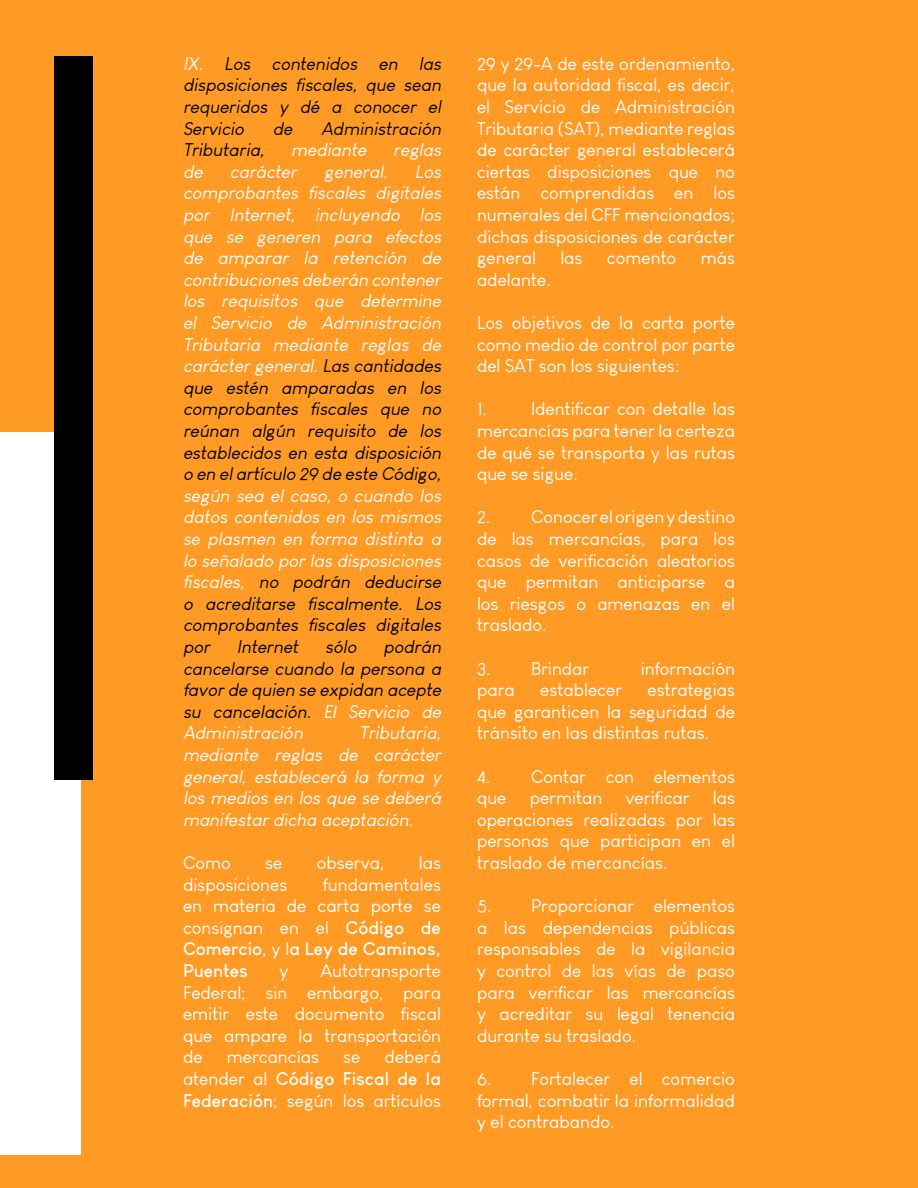
<style>
.page{position:relative;width:918px;height:1188px;background:#ff9a25}
.page>*{position:absolute;margin:0;border:0;box-sizing:border-box;transform-origin:0 0}
.t1{font:18px/21.6px "Louis George Cafe";color:#fff;text-align:justify}
.t2{font:italic 18px/21.6px "Louis George Cafe";color:#fff;text-align:justify}
.t3{font:italic 18px/21.6px "Louis George Cafe";color:#000;text-align:justify}
.s1{color:#fff}
.s2{color:#000}
.s3{font-weight:700}
</style>
<div class="page">
<div style="left:0;top:432px;width:81px;height:723px;background:#fff"></div>
<div style="left:54px;top:57px;width:39px;height:723px;background:#000"></div>
<p class="t3" style="left:183px;top:53px;width:263px"><span class="s1">IX.</span> Los contenidos en las disposiciones fiscales, que sean requeridos y dé a conocer el Servicio</p>
<p class="t3" style="left:273px;top:118px;width:25px">de</p>
<p class="t3" style="left:321px;top:118px;width:125px">Administración</p>
<p class="t3" style="left:183px;top:139px;width:87px">Tributaria,</p>
<p class="t2" style="left:291px;top:139px;width:81px">mediante</p>
<p class="t2" style="left:393px;top:139px;width:53px">reglas</p>
<p class="t2" style="left:183px;top:161px;width:25px">de</p>
<p class="t2" style="left:230px;top:161px;width:72px">carácter</p>
<p class="t2" style="left:324px;top:161px;width:69px">general.</p>
<p class="t2" style="left:183px;top:161px;width:263px;text-indent:232px">Los comprobantes fiscales digitales por Internet, incluyendo los que se generen para efectos de amparar la retención de contribuciones deberán contener los requisitos que determine el Servicio de Administración Tributaria mediante reglas de caráctergeneral.<span class="s2">Las cantidades que estén amparadas en los comprobantes fiscales que no reúnan algún requisito de los establecidos en esta disposición o en elartículo 29 de este Código, </span>según sea el caso, o cuando los datos contenidos en los mismos se plasmen en forma distinta a lo señalado por las disposiciones fiscales, <span class="s2">no podrán deducirse o acreditarse fiscalmente. Los comprobantes fiscales digitales por</span></p>
<p class="t3" style="left:183px;top:636px;width:263px;text-indent:201px">podrán cancelarse cuando la persona a favorde quien se expidan acepte su cancelación. <span class="s1">El Servicio de Administración</span></p>
<p class="t3" style="left:237px;top:636px;width:67px">Internet</p>
<p class="t3" style="left:325px;top:636px;width:37px">sólo</p>
<p class="t2" style="left:183px;top:722px;width:263px;text-indent:177px">Tributaria, mediante reglas de carácter general, establecerá la forma y los medios en los que se deberá manifestardicha aceptación.</p>
<p class="t1" style="left:183px;top:852px;width:49px">Como</p>
<p class="t1" style="left:265px;top:852px;width:19px">se</p>
<p class="t1" style="left:317px;top:852px;width:69px">observa,</p>
<p class="t1" style="left:419px;top:852px;width:24px">las</p>
<p class="t1" style="left:183px;top:874px;width:106px">disposiciones</p>
<p class="t1" style="left:183px;top:874px;width:260px;text-indent:140px">fundamentales en materia de carta porte se consignan en el <span class="s3">Código de Comercio</span>, y l<span class="s3">a Ley de Caminos, Puentes</span></p>
<p class="t1" style="left:183px;top:960px;width:260px;text-indent:137px">Autotransporte Federal; sin embargo, para emitir este documento fiscal que ampare la transportación de</p>
<p class="t1" style="left:280px;top:960px;width:10px">y</p>
<p class="t1" style="left:183px;top:1046px;width:260px;text-indent:202px">deberá atender al <span class="s3">Código Fiscal de la Federación</span>; según los artículos</p>
<p class="t1" style="left:227px;top:1046px;width:94px">mercancías</p>
<p class="t1" style="left:343px;top:1046px;width:19px">se</p>
<p class="t1" style="left:477px;top:53px;width:260px">29 y 29-A de este ordenamiento, que la autoridad fiscal, es decir, el Servicio de Administración Tributaria (SAT), mediante reglas de carácter general establecerá ciertas disposiciones que no están comprendidas en los numerales del CFF mencionados; dichas disposiciones de carácter general</p>
<p class="t1" style="left:560px;top:247px;width:24px">las</p>
<p class="t1" style="left:607px;top:247px;width:71px">comento</p>
<p class="t1" style="left:701px;top:247px;width:36px">más</p>
<p class="t1" style="left:477px;top:269px;width:75px">adelante.</p>
<p class="t1" style="left:477px;top:312px;width:260px">Los objetivos de la carta porte como medio de control por parte del SAT son los siguientes:</p>
<p class="t1" style="left:477px;top:398px;width:12px">1.</p>
<p class="t1" style="left:477px;top:398px;width:260px;text-indent:54px">Identificar con detalle las mercancías para tener la certeza de qué se transporta y las rutas que se sigue.</p>
<p class="t1" style="left:477px;top:506px;width:260px">2. Conocer el origen y destino de las mercancías, para los casos de verificación aleatorios que permitan anticiparse a los riesgos o amenazas en el traslado.</p>
<p class="t1" style="left:477px;top:658px;width:114px">3. Brindar</p>
<p class="t1" style="left:641px;top:658px;width:96px">información</p>
<p class="t1" style="left:477px;top:679px;width:39px">para</p>
<p class="t1" style="left:540px;top:679px;width:83px">establecer</p>
<p class="t1" style="left:477px;top:679px;width:260px;text-indent:171px">estrategias que garanticen la seguridad de tránsito en las distintas rutas.</p>
<p class="t1" style="left:477px;top:766px;width:260px">4. Contar con elementos que</p>
<p class="t1" style="left:477px;top:787px;width:260px;text-indent:236px">las operaciones realizadas por las personas que participan en el traslado de mercancías.</p>
<p class="t1" style="left:477px;top:895px;width:260px">5. Proporcionar elementos a las dependencias públicas responsables de la vigilancia y control de las vías de paso para verificar las mercancías y acreditar su legal tenencia durante su traslado.</p>
<p class="t1" style="left:477px;top:1068px;width:260px">6. Fortalecer el comercio formal, combatir la informalidad y el contrabando.</p>
<p class="t1" style="left:530px;top:787px;width:74px">permitan</p>
<p class="t1" style="left:626px;top:787px;width:66px">verificar</p>
</div>
